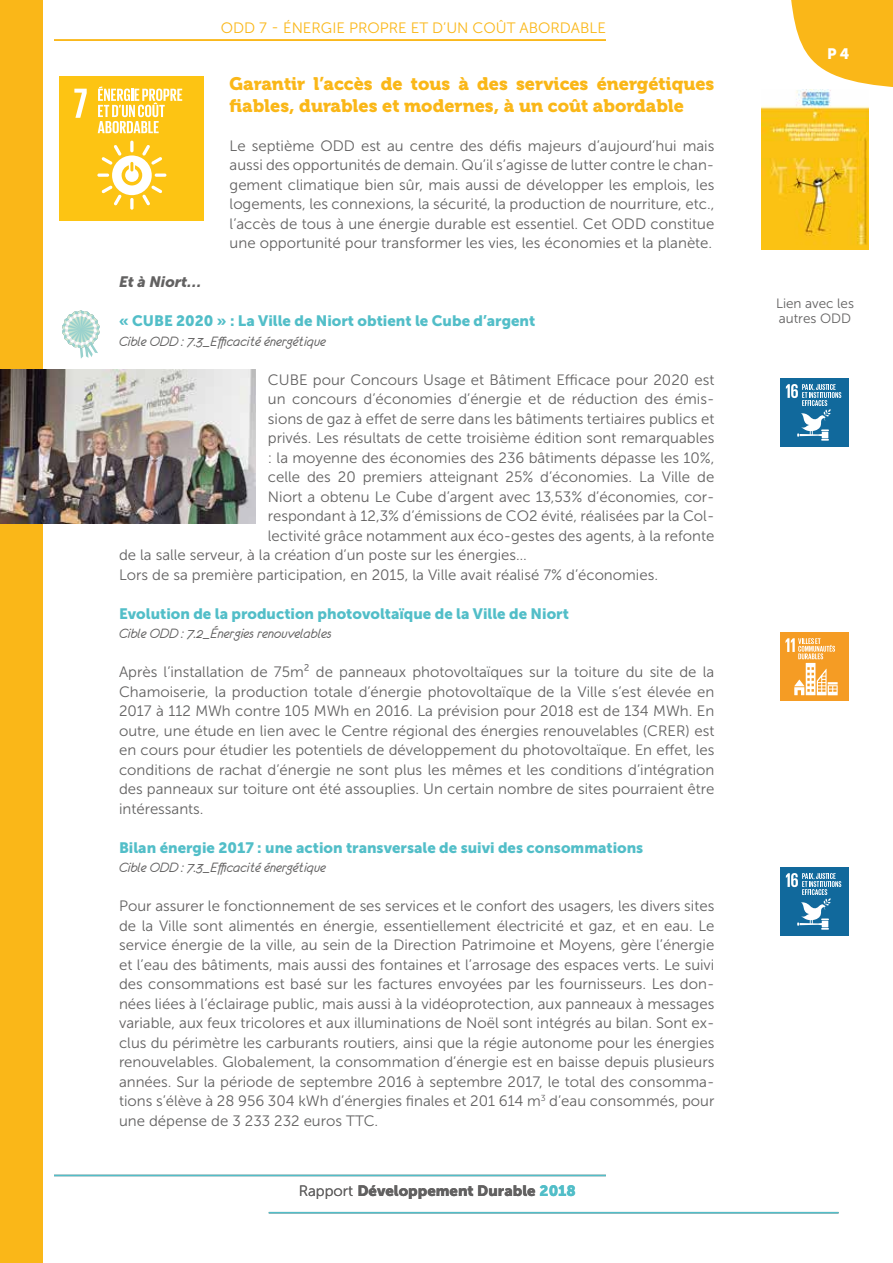
<style>
.page{position:relative;width:893px;height:1263px;background:#fff}
.page>*{position:absolute;margin:0;border:0;box-sizing:border-box;transform-origin:0 0}
.t1{font:18px/21.6px "Museo 900";color:#fab718}
.t2{font:15px/19.5px "Museo Sans 300";color:#626161;text-align:justify}
.t3{font:15px "Museo Sans 900";color:#52bec8}
.t4{font:15px "Eurofurenceitalic";color:#626161}
.t5{font:15px "Museo Sans 300";color:#fab718}
.t6{font:15px "Museo Sans 900";color:#626161}
.t7{font:italic 15px "Museo Sans 900";color:#626161}
.t8{font:15px "Museo Sans 900";color:#fff}
.t9{font:13.5px/15px "Museo Sans 300";color:#626161}
.s1{font-family:"Museo Sans 300"}
.s2{color:#52bec8}
</style>
<div class="page">
<svg style="left:791px;top:0;width:102px;height:90px"></svg>
<div style="left:0;top:0;width:43px;height:1263px;background:#fab718"></div>
<hr style="left:54px;top:1175px;width:552px;height:1px;background:#52bec8">
<hr style="left:269px;top:1212px;width:569px;height:1px;background:#52bec8">
<hr style="left:54px;top:39px;width:552px;height:2px;background:#fab718">
<div style="left:60px;top:77px;width:144px;height:144px;background:#fdc413"></div>
<svg style="left:74px;top:89px;width:13px;height:29px"></svg>
<svg style="left:97px;top:173px;width:12px;height:4px"></svg>
<svg style="left:155px;top:173px;width:11px;height:4px"></svg>
<svg style="left:130px;top:141px;width:4px;height:11px"></svg>
<svg style="left:130px;top:198px;width:4px;height:12px"></svg>
<svg style="left:101px;top:145px;width:61px;height:61px"></svg>
<svg style="left:98px;top:86px;width:84px;height:47px"></svg>
<svg style="left:62px;top:310px;width:38px;height:49px"></svg>
<div style="left:781px;top:378px;width:68px;height:68px;background:#11699c"></div>
<svg style="left:786px;top:384px;width:55px;height:57px"></svg>
<div style="left:781px;top:632px;width:68px;height:69px;background:#f59c24"></div>
<svg style="left:785px;top:638px;width:53px;height:57px"></svg>
<div style="left:781px;top:867px;width:68px;height:68px;background:#11699c"></div>
<svg style="left:786px;top:873px;width:55px;height:57px"></svg>
<img style="left:0;top:370px;width:255px;height:153px">
<img style="left:762px;top:90px;width:106px;height:160px">
<p class="t5" style="left:221px;top:19px;width:387px">ODD 7 - ÉNERGIE PROPRE ET D’UN COÛT ABORDABLE</p>
<p class="t1" style="left:230px;top:73px;width:486px">Garantir l’accès de tous à des services énergétiques fiables, durables et modernes, à un coût abordable</p>
<p class="t2" style="left:230px;top:136px;width:486px">Le septième ODD est au centre des défis majeurs d’aujourd’hui mais aussi des opportunités de demain. Qu’il s’agisse de lutter contre le chan&shy;gement climatique bien sûr, mais aussi de développer les emplois, les logements, les connexions, la sécurité, la production de nourriture, etc., l’accès de tous à une énergie durable est essentiel. Cet ODD constitue une opportunité pour transformer les vies, les économies et la planète.</p>
<p class="t7" style="left:119px;top:273px;width:84px">Et à Niort…</p>
<p class="t3" style="left:119px;top:312px;width:418px">« CUBE 2020 » : La Ville de Niort obtient le Cube d’argent</p>
<p class="t4" style="left:119px;top:333px;width:208px">Cible ODD : 7.3_Efficacité énergétique</p>
<p class="t2" style="left:268px;top:370px;width:448px">CUBE pour Concours Usage et Bâtiment Efficace pour 2020 est</p>
<p class="t2" style="left:268px;top:389px;width:448px">un concours d’économies d’énergie et de réduction des émis-</p>
<p class="t2" style="left:268px;top:409px;width:448px">sions de gaz à effet de serre dans les bâtiments tertiaires publics et</p>
<p class="t2" style="left:268px;top:428px;width:448px">privés. Les résultats de cette troisième édition sont remarquables</p>
<p class="t2" style="left:268px;top:448px;width:448px">: la moyenne des économies des 236 bâtiments dépasse les 10%,</p>
<p class="t2" style="left:268px;top:467px;width:448px">celle des 20 premiers atteignant 25% d’économies. La Ville de</p>
<p class="t2" style="left:268px;top:487px;width:448px">Niort a obtenu Le Cube d’argent avec 13,53% d’économies, cor-</p>
<p class="t2" style="left:268px;top:506px;width:448px">respondant à 12,3% d’émissions de CO2 évité, réalisées par la Col-</p>
<p class="t2" style="left:268px;top:526px;width:448px">lectivité grâce notamment aux éco-gestes des agents, à la refonte</p>
<p class="t2" style="left:119px;top:545px;width:409px">de la salle serveur, à la création d’un poste sur les énergies…</p>
<p class="t2" style="left:119px;top:565px;width:540px">Lors de sa première participation, en 2015, la Ville avait réalisé 7% d’économies.</p>
<p class="t3" style="left:119px;top:605px;width:451px">Evolution de la production photovoltaïque de la Ville de Niort</p>
<p class="t4" style="left:119px;top:626px;width:214px">Cible ODD : 7.2_Énergies renouvelables</p>
<p class="t2" style="left:119px;top:662px;width:597px">Après l’installation de 75m² de panneaux photovoltaïques sur la toiture du site de la Chamoiserie, la production totale d’énergie photovoltaïque de la Ville s’est élevée en 2017 à 112 MWh contre 105 MWh en 2016. La prévision pour 2018 est de 134 MWh. En outre, une étude en lien avec le Centre régional des énergies renouvelables (CRER) est en cours pour étudier les potentiels de développement du photovoltaïque. En effet, les conditions de rachat d’énergie ne sont plus les mêmes et les conditions d’intégration des panneaux sur toiture ont été assouplies. Un certain nombre de sites pourraient être intéressants.</p>
<p class="t3" style="left:119px;top:839px;width:526px">Bilan énergie 2017 : une action transversale de suivi des consommations</p>
<p class="t4" style="left:119px;top:860px;width:208px">Cible ODD : 7.3_Efficacité énergétique</p>
<p class="t2" style="left:119px;top:896px;width:597px">Pour assurer le fonctionnement de ses services et le confort des usagers, les divers sites de la Ville sont alimentés en énergie, essentiellement électricité et gaz, et en eau. Le service énergie de la ville, au sein de la Direction Patrimoine et Moyens, gère l’énergie et l’eau des bâtiments, mais aussi des fontaines et l’arrosage des espaces verts. Le suivi des consommations est basé sur les factures envoyées par les fournisseurs. Les don&shy;nées liées à l’éclairage public, mais aussi à la vidéoprotection, aux panneaux à messages variable, aux feux tricolores et aux illuminations de Noël sont intégrés au bilan. Sont ex&shy;clus du périmètre les carburants routiers, ainsi que la régie autonome pour les énergies renouvelables. Globalement, la consommation d’énergie est en baisse depuis plusieurs années. Sur la période de septembre 2016 à septembre 2017, le total des consomma&shy;tions s’élève à 28 956 304 kWh d’énergies finales et 201 614 m<sup>3</sup> d’eau consommés, pour une dépense de 3 233 232 euros TTC.</p>
<p class="t6" style="left:299px;top:1182px;width:279px"><span class="s1">Rapport</span> Développement Durable <span class="s2">2018</span></p>
<p class="t8" style="left:827px;top:46px;width:24px">P 4</p>
<p class="t9" style="left:776px;top:296px;width:80px">Lien avec les autres ODD</p>
</div>
